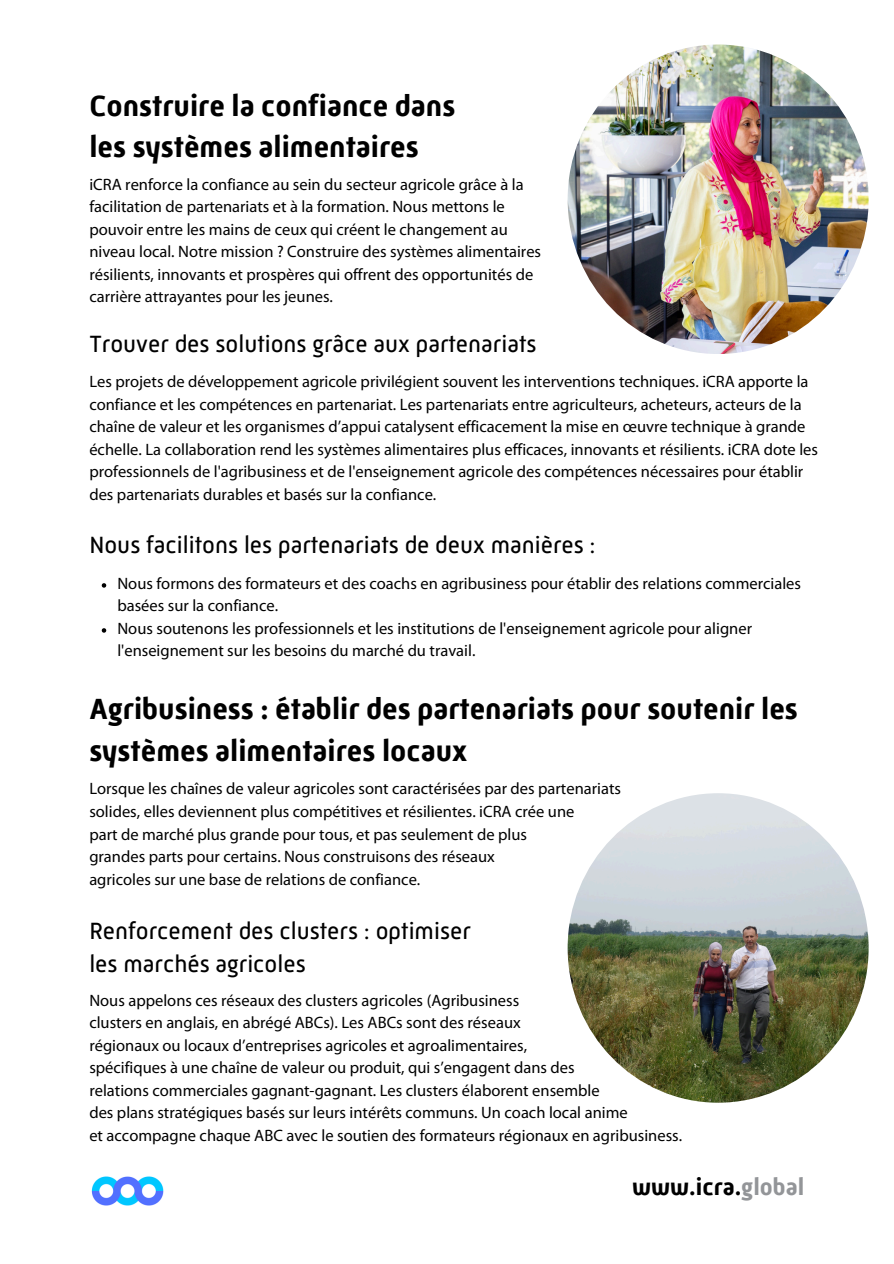
<style>
.page{position:relative;width:894px;height:1264px;background:#fff}
.page>*{position:absolute;margin:0;border:0;box-sizing:border-box;transform-origin:0 0}
.t1{font:700 30px/41.7px "Mic 32 New W00";color:#000}
.t2{font:24px/32.7px "Mic 32 New";color:#000}
.t3{font:700 24px "Mic 32 New W00";color:#000}
.t4{font:16.5px/22.5px "Myriad Pro";color:#000}
.s1{color:#939598}
</style>
<div class="page">
<img style="left:567px;top:45px;width:301px;height:308px;border-radius:50%">
<img style="left:567px;top:793px;width:301px;height:309px;border-radius:50%">
<svg style="left:102px;top:583px;width:4px;height:4px"></svg>
<svg style="left:102px;top:628px;width:4px;height:4px"></svg>
<img style="left:91px;top:1176px;width:73px;height:29px">
<h1 class="t1" style="left:89px;top:84px;width:367px">Construire la confiance dans les systèmes alimentaires</h1>
<p class="t4" style="left:89px;top:173px;width:453px">iCRA renforce la confiance au sein du secteur agricole grâce à la facilitation de partenariats et à la formation. Nous mettons le pouvoir entre les mains de ceux qui créent le changement au niveau local. Notre mission ? Construire des systèmes alimentaires résilients, innovants et prospères qui offrent des opportunités de carrière attrayantes pour les jeunes.</p>
<h2 class="t2" style="left:89px;top:327px;width:448px">Trouver des solutions grâce aux partenariats</h2>
<p class="t4" style="left:89px;top:370px;width:730px">Les projets de développement agricole privilégient souvent les interventions techniques. iCRA apporte la confiance et les compétences en partenariat. Les partenariats entre agriculteurs, acheteurs, acteurs de la chaîne de valeur et les organismes d’appui catalysent efficacement la mise en œuvre technique à grande échelle. La collaboration rend les systèmes alimentaires plus efficaces, innovants et résilients. iCRA dote les professionnels de l'agribusiness et de l'enseignement agricole des compétences nécessaires pour établir des partenariats durables et basés sur la confiance.</p>
<h2 class="t2" style="left:89px;top:529px;width:507px">Nous facilitons les partenariats de deux manières :</h2>
<p class="t4" style="left:117px;top:571px;width:685px">Nous formons des formateurs et des coachs en agribusiness pour établir des relations commerciales basées sur la confiance.<br>Nous soutenons les professionnels et les institutions de l'enseignement agricole pour aligner l'enseignement sur les besoins du marché du travail.</p>
<h1 class="t1" style="left:89px;top:688px;width:709px">Agribusiness : établir des partenariats pour soutenir les systèmes alimentaires locaux</h1>
<p class="t4" style="left:89px;top:777px;width:533px">Lorsque les chaînes de valeur agricoles sont caractérisées par des partenariats solides, elles deviennent plus compétitives et résilientes. iCRA crée une<br>part de marché plus grande pour tous, et pas seulement de plus<br>grandes parts pour certains. Nous construisons des réseaux<br>agricoles sur une base de relations de confiance.</p>
<h2 class="t2" style="left:89px;top:914px;width:383px">Renforcement des clusters : optimiser les marchés agricoles</h2>
<p class="t4" style="left:89px;top:988px;width:594px">Nous appelons ces réseaux des clusters agricoles (Agribusiness<br>clusters en anglais, en abrégé ABCs). Les ABCs sont des réseaux<br>régionaux ou locaux d’entreprises agricoles et agroalimentaires,<br>spécifiques à une chaîne de valeur ou produit, qui s’engagent dans des<br>relations commerciales gagnant-gagnant. Les clusters élaborent ensemble<br>des plans stratégiques basés sur leurs intérêts communs. Un coach local anime<br>et accompagne chaque ABC avec le soutien des formateurs régionaux en agribusiness.</p>
<h2 class="t3" style="left:631px;top:1173px;width:174px">www.icra.<span class="s1">global</span></h2>
</div>
